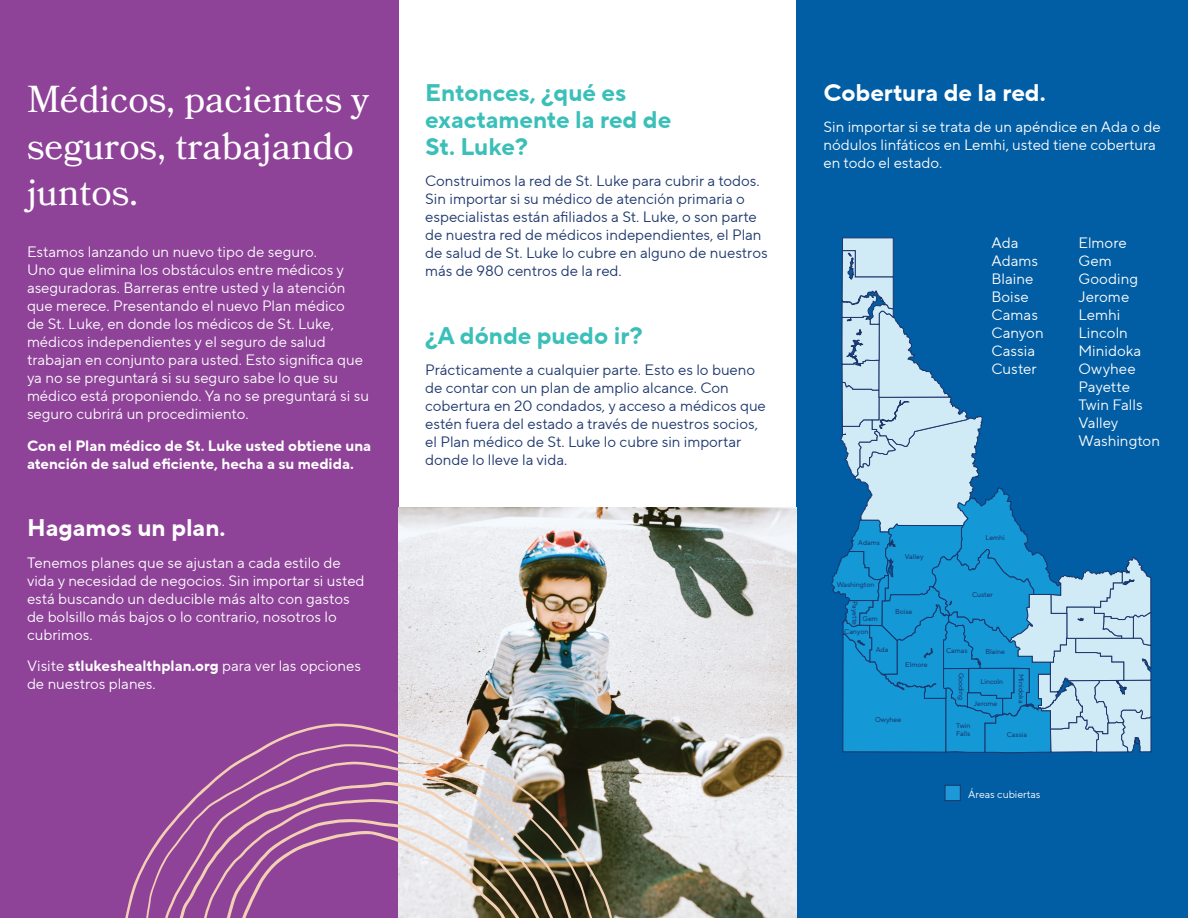
<style>
.page{position:relative;width:1188px;height:918px;background:#fff}
.page>*{position:absolute;margin:0;border:0;box-sizing:border-box;transform-origin:0 0}
.t1{font:37.5px/46.5px "Bookmania";color:#fff}
.t2{font:700 24px/27px "TT Norms Pro";color:#3abfb9}
.t3{font:700 24px "TT Norms Pro";color:#fff}
.t4{font:15px/18px "TT Norms Pro";color:#fff}
.t5{font:15px/18px "TT Norms Pro";color:#1c366c}
.t6{font:700 15px/18px "TT Norms Pro";color:#fff}
.t7{font:10.5px "TT Norms Pro";color:#fff}
.t8{font:6.9px/8.4px "TT Norms Pro";color:#1c366c}
.s1{font-weight:700}
</style>
<div class="page">
<div style="left:796px;top:0;width:392px;height:918px;background:#015da4"></div>
<div style="left:0;top:0;width:398px;height:918px;background:#8e4298"></div>
<img style="left:398px;top:508px;width:398px;height:410px">
<svg style="left:125px;top:724px;width:498px;height:194px"></svg>
<svg style="left:137px;top:744px;width:465px;height:174px"></svg>
<svg style="left:155px;top:762px;width:431px;height:156px"></svg>
<svg style="left:171px;top:782px;width:406px;height:136px"></svg>
<svg style="left:195px;top:799px;width:364px;height:119px"></svg>
<svg style="left:831px;top:237px;width:321px;height:516px"></svg>
<div style="left:945px;top:785px;width:16px;height:16px;background:#1c99d6;border:1px solid #1c366c"></div>
<h1 class="t1" style="left:27px;top:76px;width:343px">Médicos, pacientes y seguros, trabajando juntos.</h1>
<h2 class="t2" style="left:425px;top:79px;width:248px">Entonces, ¿qué es exactamente la red de<br>St. Luke?</h2>
<p class="t5" style="left:425px;top:172px;width:344px">Construimos la red de St. Luke para cubrir a todos.<br>Sin importar si su médico de atención primaria o especialistas están afiliados a St. Luke, o son parte de nuestra red de médicos independientes, el Plan de salud de St. Luke lo cubre en alguno de nuestros más de 980 centros de la red.</p>
<p class="t4" style="left:27px;top:243px;width:344px">Estamos lanzando un nuevo tipo de seguro.<br>Uno que elimina los obstáculos entre médicos y aseguradoras. Barreras entre usted y la atención que merece. Presentando el nuevo Plan médico<br>de St. Luke, en donde los médicos de St. Luke, médicos independientes y el seguro de salud trabajan en conjunto para usted. Esto significa que ya no se preguntará si su seguro sabe lo que su médico está proponiendo. Ya no se preguntará si su seguro cubrirá un procedimiento.</p>
<p class="t6" style="left:27px;top:437px;width:346px">Con el Plan médico de St. Luke usted obtiene una atención de salud eficiente, hecha a su medida.</p>
<h2 class="t2" style="left:425px;top:322px;width:219px">¿A dónde puedo ir?</h2>
<p class="t5" style="left:425px;top:361px;width:342px">Prácticamente a cualquier parte. Esto es lo bueno de contar con un plan de amplio alcance. Con cobertura en 20 condados, y acceso a médicos que estén fuera del estado a través de nuestros socios, el Plan médico de St. Luke lo cubre sin importar donde lo lleve la vida.</p>
<h2 class="t3" style="left:27px;top:510px;width:200px">Hagamos un plan.</h2>
<p class="t4" style="left:27px;top:554px;width:339px">Tenemos planes que se ajustan a cada estilo de vida y necesidad de negocios. Sin importar si usted está buscando un deducible más alto con gastos de bolsillo más bajos o lo contrario, nosotros lo cubrimos.</p>
<p class="t4" style="left:27px;top:657px;width:336px">Visite <span class="s1">stlukeshealthplan.org</span> para ver las opciones de nuestros planes.</p>
<h2 class="t3" style="left:824px;top:75px;width:224px">Cobertura de la red.</h2>
<p class="t4" style="left:824px;top:118px;width:339px">Sin importar si se trata de un apéndice en Ada o de nódulos linfáticos en Lemhi, usted tiene cobertura en todo el estado.</p>
<p class="t4" style="left:991px;top:234px;width:54px">Ada<br>Adams<br>Blaine<br>Boise<br>Camas<br>Canyon<br>Cassia<br>Custer</p>
<p class="t8" style="left:858px;top:539px;width:23px">Adams</p>
<p class="t8" style="left:837px;top:580px;width:39px">Washington</p>
<p class="t8" style="left:859px;top:601px;width:26px;rotate:90deg">Payette</p>
<p class="t8" style="left:844px;top:627px;width:26px">Canyon</p>
<p class="t8" style="left:863px;top:614px;width:17px">Gem</p>
<p class="t8" style="left:905px;top:552px;width:20px">Valley</p>
<p class="t8" style="left:895px;top:607px;width:19px">Boise</p>
<p class="t8" style="left:876px;top:645px;width:14px">Ada</p>
<p class="t8" style="left:905px;top:661px;width:24px">Elmore</p>
<p class="t8" style="left:875px;top:715px;width:28px">Owyhee</p>
<p class="t8" style="left:986px;top:533px;width:21px">Lemhi</p>
<p class="t8" style="left:972px;top:591px;width:22px">Custer</p>
<p class="t8" style="left:946px;top:646px;width:23px">Camas</p>
<p class="t8" style="left:985px;top:648px;width:21px">Blaine</p>
<p class="t8" style="left:966px;top:673px;width:29px;rotate:90deg">Gooding</p>
<p class="t8" style="left:980px;top:678px;width:24px">Lincoln</p>
<p class="t8" style="left:974px;top:699px;width:25px">Jerome</p>
<p class="t8" style="left:1025px;top:674px;width:31px;rotate:90deg">Minidoka</p>
<p class="t8" style="left:956px;top:721px;width:16px">Twin<br>Falls</p>
<p class="t8" style="left:1007px;top:730px;width:22px">Cassia</p>
<p class="t7" style="left:968px;top:787px;width:74px">Áreas cubiertas</p>
<p class="t4" style="left:1078px;top:234px;width:83px">Elmore<br>Gem<br>Gooding<br>Jerome<br>Lemhi<br>Lincoln<br>Minidoka<br>Owyhee<br>Payette<br>Twin Falls<br>Valley<br>Washington</p>
</div>
